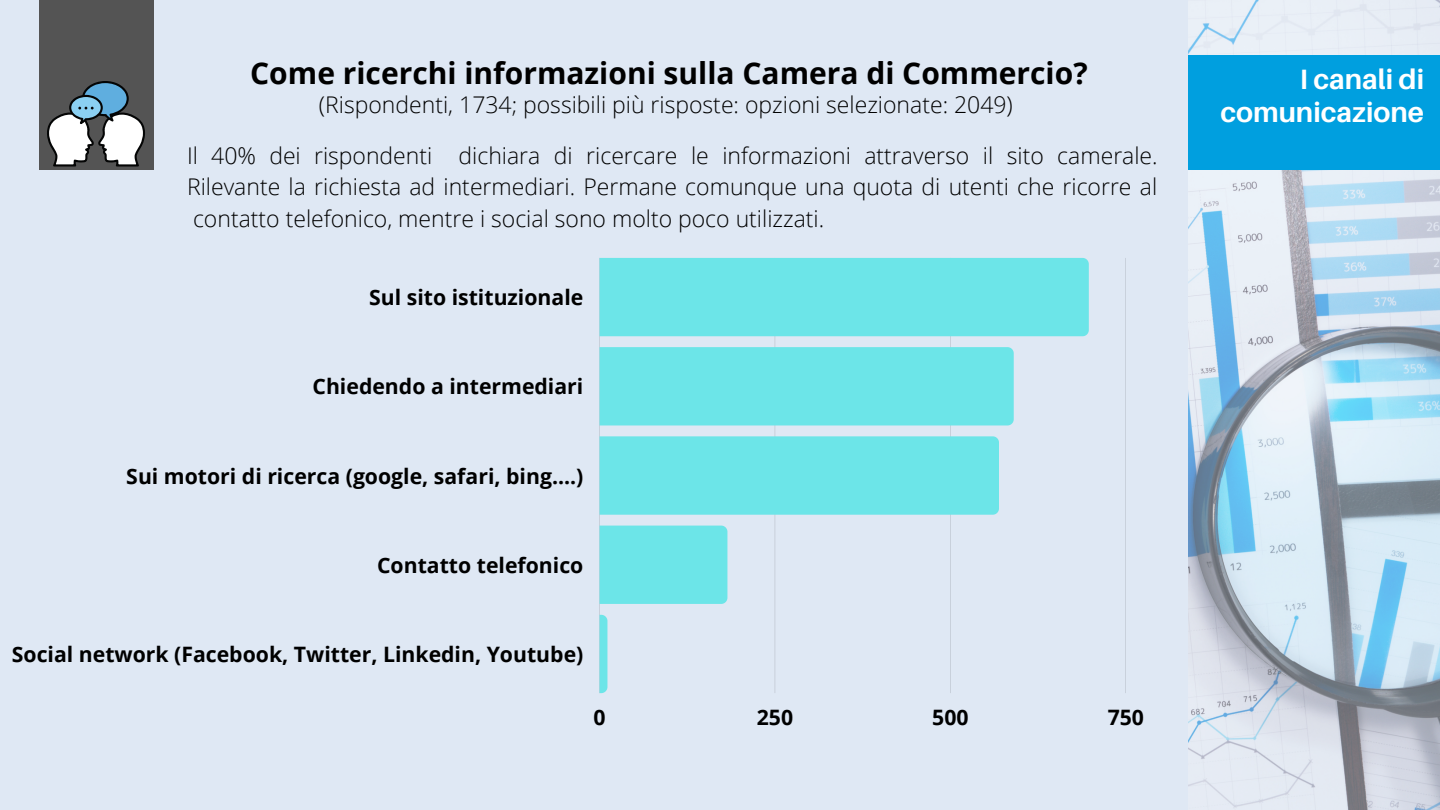
<style>
.page{position:relative;width:1440px;height:810px;background:#dfe8f4}
.page>*{position:absolute;margin:0;border:0;box-sizing:border-box;transform-origin:0 0}
.t1{font:700 30px "Open Sans";color:#000}
.t2{font:700 28px/33px "Aileron";color:#fff;text-align:right}
.t3{font:300 23px/31.5px "Open Sans";color:#000;text-align:justify}
.t4{font:700 21.2px "Open Sans";color:#000}
</style>
<div class="page">
<img style="left:1189px;top:0;width:251px;height:810px">
<hr style="left:0;top:30px;width:1px;height:780px;background:#e3e9f0">
<div style="left:39px;top:0;width:115px;height:170px;background:#545454"></div>
<div style="left:1189px;top:55px;width:251px;height:115px;background:#009fdf"></div>
<svg style="left:47px;top:81px;width:98px;height:86px"></svg>
<hr style="left:599px;top:258px;width:1px;height:435px;background:#000">
<hr style="left:775px;top:258px;width:1px;height:435px;background:#000">
<hr style="left:950px;top:258px;width:1px;height:435px;background:#000">
<hr style="left:1126px;top:258px;width:1px;height:435px;background:#000">
<div style="left:600px;top:258px;width:489px;height:78px;background:#6ce5e8"></div>
<div style="left:600px;top:347px;width:414px;height:78px;background:#6ce5e8"></div>
<div style="left:600px;top:436px;width:399px;height:79px;background:#6ce5e8"></div>
<div style="left:600px;top:526px;width:127px;height:78px;background:#6ce5e8"></div>
<svg style="left:600px;top:615px;width:7px;height:78px"></svg>
<h1 class="t1" style="left:250px;top:52px;width:839px">Come ricerchi informazioni sulla Camera di Commercio?</h1>
<p class="t3" style="left:319px;top:88px;width:695px">(Rispondenti, 1734; possibili più risposte: opzioni selezionate: 2049)</p>
<p class="t3" style="left:187px;top:139px;width:972px">Il 40% dei rispondenti dichiara di ricercare le informazioni attraverso il sito camerale.<br>Rilevante la richiesta ad intermediari. Permane comunque una quota di utenti che ricorre al contatto telefonico, mentre i social sono molto poco utilizzati.</p>
<p class="t4" style="left:369px;top:283px;width:216px">Sul sito istituzionale</p>
<p class="t4" style="left:313px;top:372px;width:272px">Chiedendo a intermediari</p>
<p class="t4" style="left:126px;top:461px;width:459px">Sui motori di ricerca (google, safari, bing....)</p>
<p class="t4" style="left:377px;top:550px;width:208px">Contatto telefonico</p>
<p class="t4" style="left:12px;top:639px;width:573px">Social network (Facebook, Twitter, Linkedin, Youtube)</p>
<p class="t4" style="left:593px;top:702px;width:14px">0</p>
<p class="t4" style="left:757px;top:702px;width:38px">250</p>
<p class="t4" style="left:932px;top:702px;width:38px">500</p>
<p class="t4" style="left:1108px;top:702px;width:38px">750</p>
<p class="t2" style="left:1220px;top:62px;width:205px">I canali di comunicazione</p>
</div>
